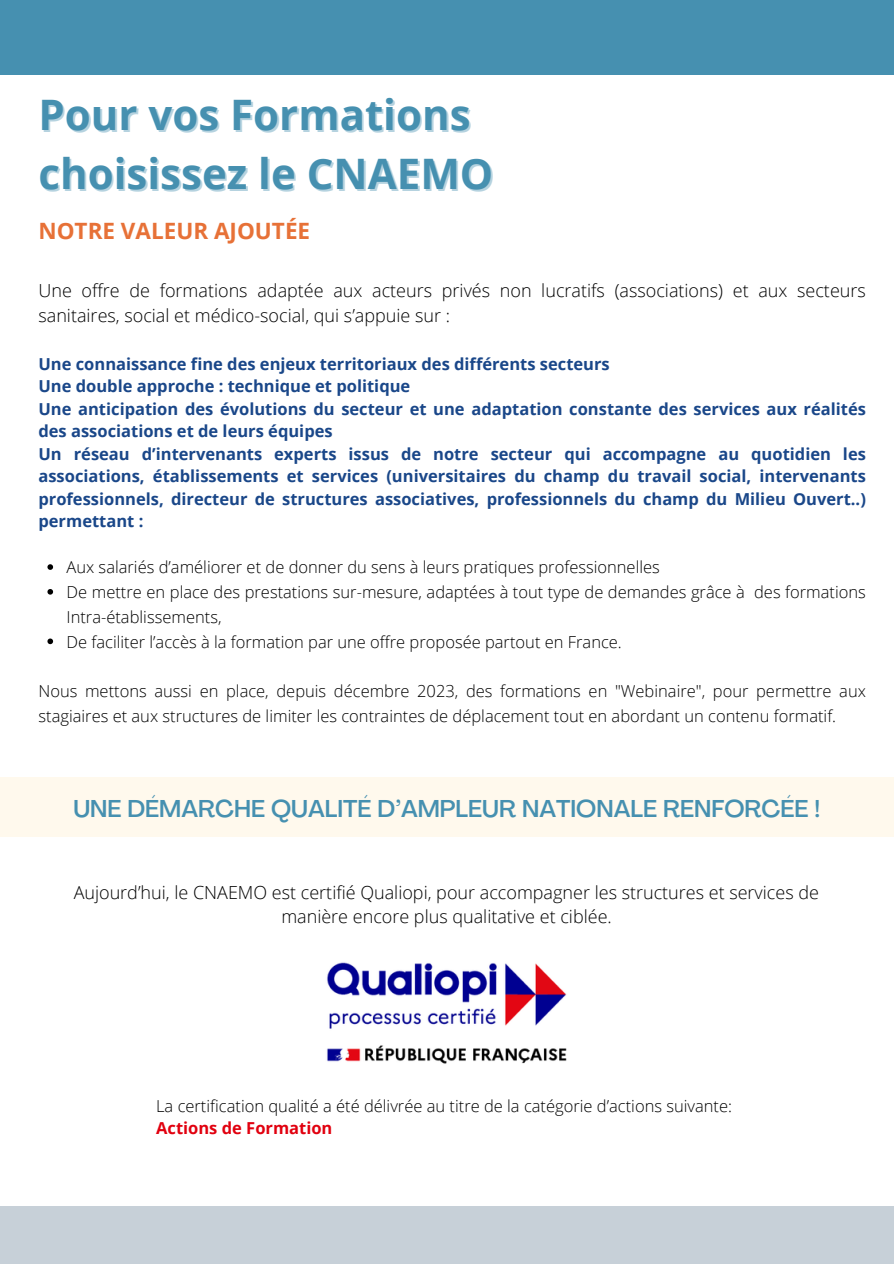
<style>
.page{position:relative;width:894px;height:1264px;background:#fff}
.page>*{position:absolute;margin:0;border:0;box-sizing:border-box;transform-origin:0 0}
.t1{font:700 42px "Open Sans";color:#4690b0}
.t2{font:500 24px "Agrandir";color:#4690b0}
.t3{font:700 22.5px "Open Sans";color:#e77137}
.t4{font:300 18px/24.8px "Open Sans";color:#000}
.t5{font:300 16.5px/24.8px "Open Sans";color:#000}
.t6{font:700 16.5px/22.5px "Open Sans";color:#1a4789}
.t7{font:700 16.5px "Open Sans";color:#e1000f}
</style>
<div class="page">
<div style="left:0;top:0;width:893px;height:74px;background:#4690b0"></div>
<img style="left:327px;top:962px;width:240px;height:102px">
<svg style="left:47px;top:564px;width:6px;height:6px"></svg>
<svg style="left:47px;top:589px;width:6px;height:5px"></svg>
<svg style="left:47px;top:638px;width:6px;height:6px"></svg>
<div style="left:0;top:777px;width:893px;height:60px;background:#fff9ed"></div>
<div style="left:0;top:1206px;width:893px;height:57px;background:#c7d0d8"></div>
<p class="t1" style="left:38px;top:85px;width:433px">Pour vos Formations</p>
<p class="t1" style="left:38px;top:144px;width:456px">choisissez le CNAEMO</p>
<h2 class="t3" style="left:38px;top:215px;width:273px">NOTRE VALEUR AJOUTÉE</h2>
<p class="t4" style="left:38px;top:278px;width:828px">Une offre de formations adaptée aux acteurs privés non lucratifs (associations) et aux secteurs sanitaires, social et médico-social, qui s’appuie sur :</p>
<p class="t6" style="left:38px;top:352px;width:828px">Une connaissance fine des enjeux territoriaux des différents secteurs<br>Une double approche : technique et politique<br>Une anticipation des évolutions du secteur et une adaptation constante des services aux réalités des associations et de leurs équipes<br>Un réseau d’intervenants experts issus de notre secteur qui accompagne au quotidien les associations, établissements et services (universitaires du champ du travail social, intervenants professionnels, directeur de structures associatives, professionnels du champ du Milieu Ouvert..) permettant :</p>
<p class="t5" style="left:66px;top:554px;width:594px">Aux salariés d’améliorer et de donner du sens à leurs pratiques professionnelles</p>
<p class="t5" style="left:66px;top:579px;width:800px">De mettre en place des prestations sur-mesure, adaptées à tout type de demandes grâce à des formations<br>Intra-établissements,</p>
<p class="t5" style="left:66px;top:628px;width:556px">De faciliter l’accès à la formation par une offre proposée partout en France.</p>
<p class="t5" style="left:38px;top:678px;width:828px">Nous mettons aussi en place, depuis décembre 2023, des formations en "Webinaire", pour permettre aux stagiaires et aux structures de limiter les contraintes de déplacement tout en abordant un contenu formatif.</p>
<p class="t2" style="left:73px;top:798px;width:748px">UNE DÉMARCHE QUALITÉ D’AMPLEUR NATIONALE RENFORCÉE !</p>
<h2 class="t4" style="left:74px;top:879px;width:746px;text-align:center">Aujourd’hui, le CNAEMO est certifié Qualiopi, pour accompagner les structures et services de manière encore plus qualitative et ciblée.</h2>
<p class="t5" style="left:156px;top:1092px;width:577px">La certification qualité a été délivrée au titre de la catégorie d’actions suivante:</p>
<p class="t7" style="left:156px;top:1116px;width:178px">Actions de Formation</p>
</div>
